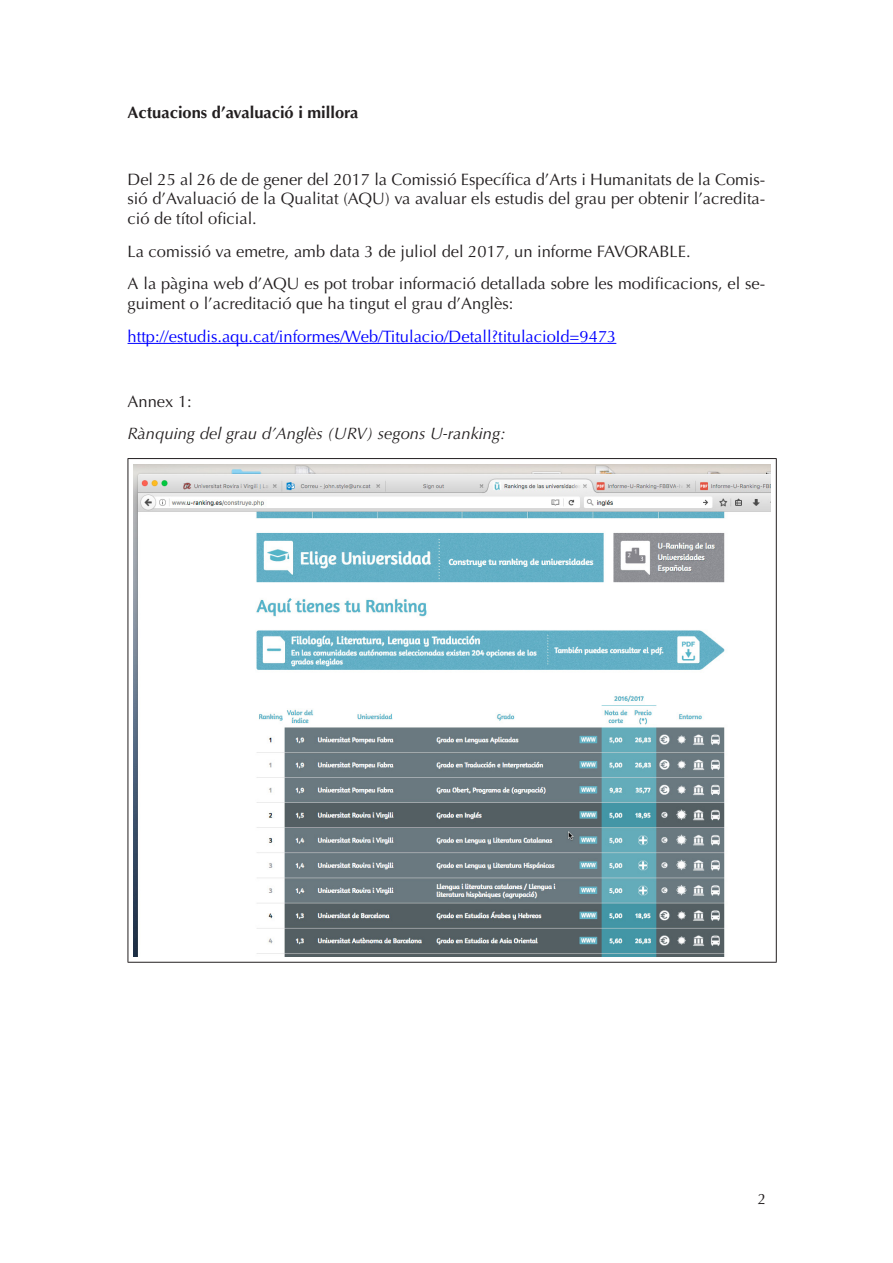
<style>
.page{position:relative;width:893px;height:1263px;background:#fff}
.page>*{position:absolute;margin:0;border:0;box-sizing:border-box;transform-origin:0 0}
.Text{font:16.5px/19.8px "Optima";color:#231f20;text-align:justify}
.Text-2{font:16.5px "Optima";color:#00f}
.Text-3{font:italic 16.5px "Optima";color:#231f20}
.Apartat_1_1{font:700 16.5px "Optima";color:#231f20}
.t1{font:15px "Optima";color:#231f20}
</style>
<div class="page">
<hr style="left:128px;top:343px;width:488px;height:1px;background:#00f">
<hr style="left:128px;top:458px;width:649px;height:1px;background:#231f20">
<hr style="left:128px;top:459px;width:1px;height:503px;background:#231f20">
<hr style="left:776px;top:459px;width:1px;height:503px;background:#231f20">
<hr style="left:128px;top:962px;width:649px;height:1px;background:#231f20">
<img style="left:134px;top:465px;width:637px;height:491px">
<p class="Apartat_1_1" style="left:128px;top:103px;width:232px">Actuacions d’avaluació i millora</p>
<p class="Text" style="left:128px;top:169px;width:639px">Del 25 al 26 de de gener del 2017 la Comissió Específica d’Arts i Humanitats de la Comis&shy;sió d’Avaluació de la Qualitat (AQU) va avaluar els estudis del grau per obtenir l’acredita&shy;ció de títol oficial.</p>
<p class="Text" style="left:128px;top:242px;width:564px">La comissió va emetre, amb data 3 de juliol del 2017, un informe FAVORABLE.</p>
<p class="Text" style="left:128px;top:274px;width:639px">A la pàgina web d’AQU es pot trobar informació detallada sobre les modificacions, el se&shy;guiment o l’acreditació que ha tingut el grau d’Anglès:</p>
<p class="Text-2" style="left:128px;top:327px;width:490px">http://estudis.aqu.cat/informes/Web/Titulacio/Detall?titulacioId=9473</p>
<p class="Text" style="left:128px;top:392px;width:66px">Annex 1:</p>
<p class="Text-3" style="left:128px;top:424px;width:380px">Rànquing del grau d’Anglès (URV) segons U-ranking:</p>
<p class="t1" style="left:758px;top:1191px;width:10px">2</p>
</div>
